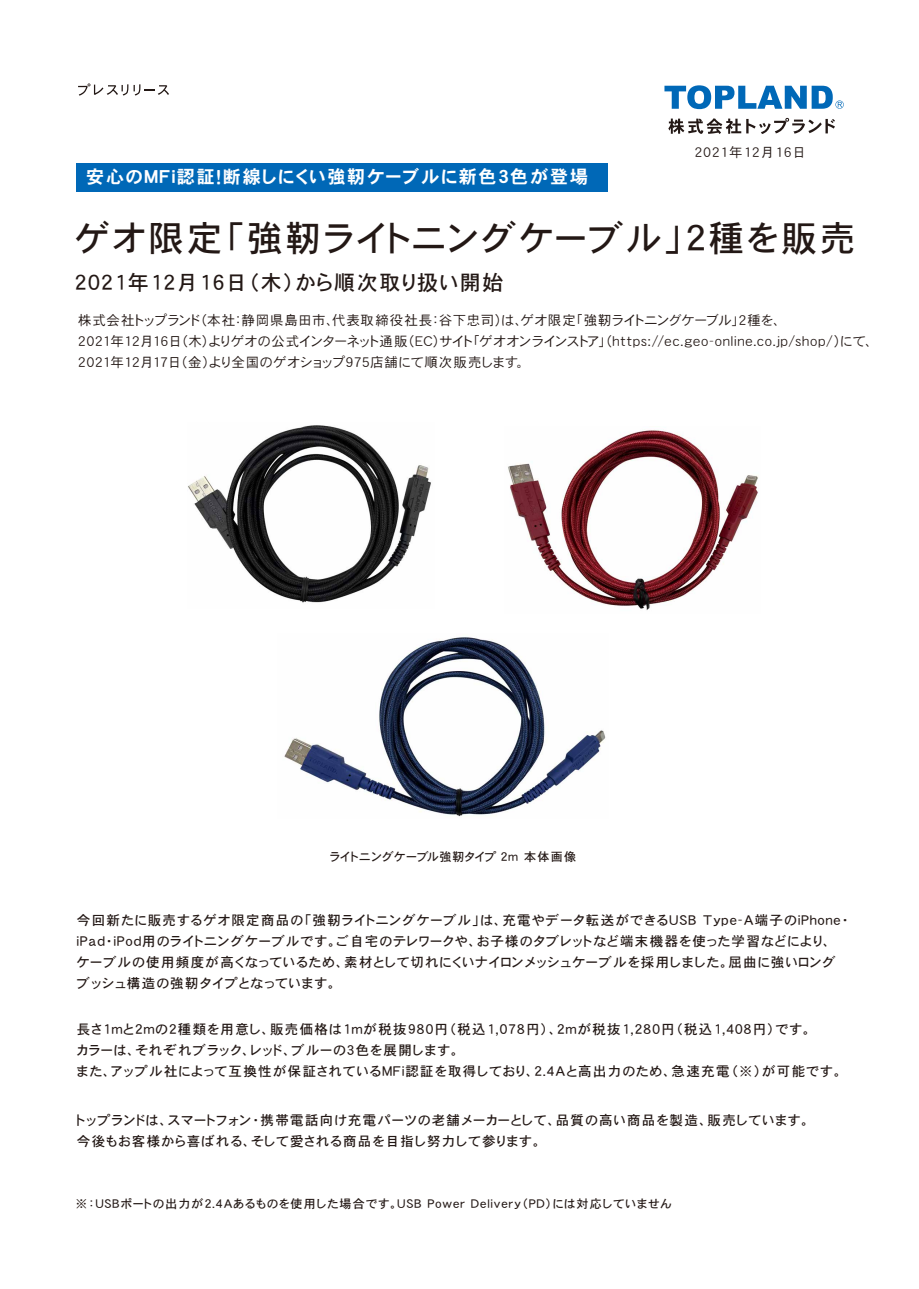
<style>
.page{position:relative;width:919px;height:1289px;background:#fff}
.page>*{position:absolute;margin:0;border:0;box-sizing:border-box;transform-origin:0 0}
.t1{font:36px "DFHS Gothic W5 WING RKSJ H";letter-spacing:.08em;color:#231815}
.t2{font:21px "DFHS Gothic W5 WING RKSJ H";letter-spacing:.08em;color:#231815}
.t3{font:18px "DFHS Gothic W7 WING RKSJ H";letter-spacing:.1em;color:#fff}
.t4{font:13.5px/21px "DFHS Gothic W5 WING RKSJ H";letter-spacing:.1em;color:#231815}
.t5{font:13.5px/21px "DFHS Gothic W3 WING RKSJ H";letter-spacing:.065em;color:#231815}
.t6{font:13.35px "DFHS Gothic W3 WING RKSJ H";letter-spacing:.1em;color:#231815}
.t7{font:12px "DFHS Gothic W5 WING RKSJ H";letter-spacing:.1em;color:#231815}
.t8{font:12px "DFHS Gothic W5 WING RKSJ H";letter-spacing:.06em;color:#231815}
</style>
<div class="page">
<div style="left:76px;top:163px;width:531px;height:28px;background:#0068b7"></div>
<svg style="left:668px;top:118px;width:166px;height:16px"></svg>
<svg style="left:78px;top:83px;width:91px;height:13px"></svg>
<svg style="left:664px;top:85px;width:179px;height:24px"></svg>
<img style="left:188px;top:425px;width:243px;height:178px">
<img style="left:284px;top:637px;width:322px;height:180px">
<img style="left:508px;top:430px;width:251px;height:180px">
<h3 class="t3" style="left:86px;top:168px;width:503px">安心のMFi認証！断線しにくい強靭ケーブルに新色3色が登場</h3>
<p class="t6" style="left:695px;top:145px;width:112px">2021年12月16日</p>
<h1 class="t1" style="left:75px;top:220px;width:782px">ゲオ限定「強靭ライトニングケーブル」2種を販売</h1>
<h2 class="t2" style="left:75px;top:271px;width:430px">2021年12月16日（木）から順次取り扱い開始</h2>
<p class="t5" style="left:78px;top:310px;width:795px">株式会社トップランド（本社：静岡県島田市、代表取締役社長：谷下忠司）は、ゲオ限定「強靭ライトニングケーブル」2種を、<br>2021年12月16日（木）よりゲオの公式インターネット通販（EC）サイト「ゲオオンラインストア」（https://ec.geo-online.co.jp/shop/）にて、<br>2021年12月17日（金）より全国のゲオショップ975店舗にて順次販売します。</p>
<p class="t8" style="left:330px;top:850px;width:247px">ライトニングケーブル強靭タイプ 2ｍ 本体画像</p>
<p class="t4" style="left:77px;top:909px;width:773px">今回新たに販売するゲオ限定商品の「強靭ライトニングケーブル」は、充電やデータ転送ができるUSB Type-A端子のiPhone・iPad・iPod用のライトニングケーブルです。ご自宅のテレワークや、お子様のタブレットなど端末機器を使った学習などにより、<br>ケーブルの使用頻度が高くなっているため、素材として切れにくいナイロンメッシュケーブルを採用しました。屈曲に強いロングブッシュ構造の強靭タイプとなっています。</p>
<p class="t4" style="left:77px;top:1019px;width:765px">長さ1mと2mの2種類を用意し、販売価格は1mが税抜980円（税込1,078円）、2mが税抜1,280円（税込1,408円）です。<br>カラーは、それぞれブラック、レッド、ブルーの3色を展開します。<br>また、アップル社によって互換性が保証されているMFi認証を取得しており、2.4Aと高出力のため、急速充電（※）が可能です。</p>
<p class="t4" style="left:77px;top:1109px;width:733px">トップランドは、スマートフォン・携帯電話向け充電パーツの老舗メーカーとして、品質の高い商品を製造、販売しています。今後もお客様から喜ばれる、そして愛される商品を目指し努力して参ります。</p>
<p class="t7" style="left:75px;top:1197px;width:598px">※：USBポートの出力が2.4Aあるものを使用した場合です。USB Power Delivery（PD）には対応していません</p>
</div>
